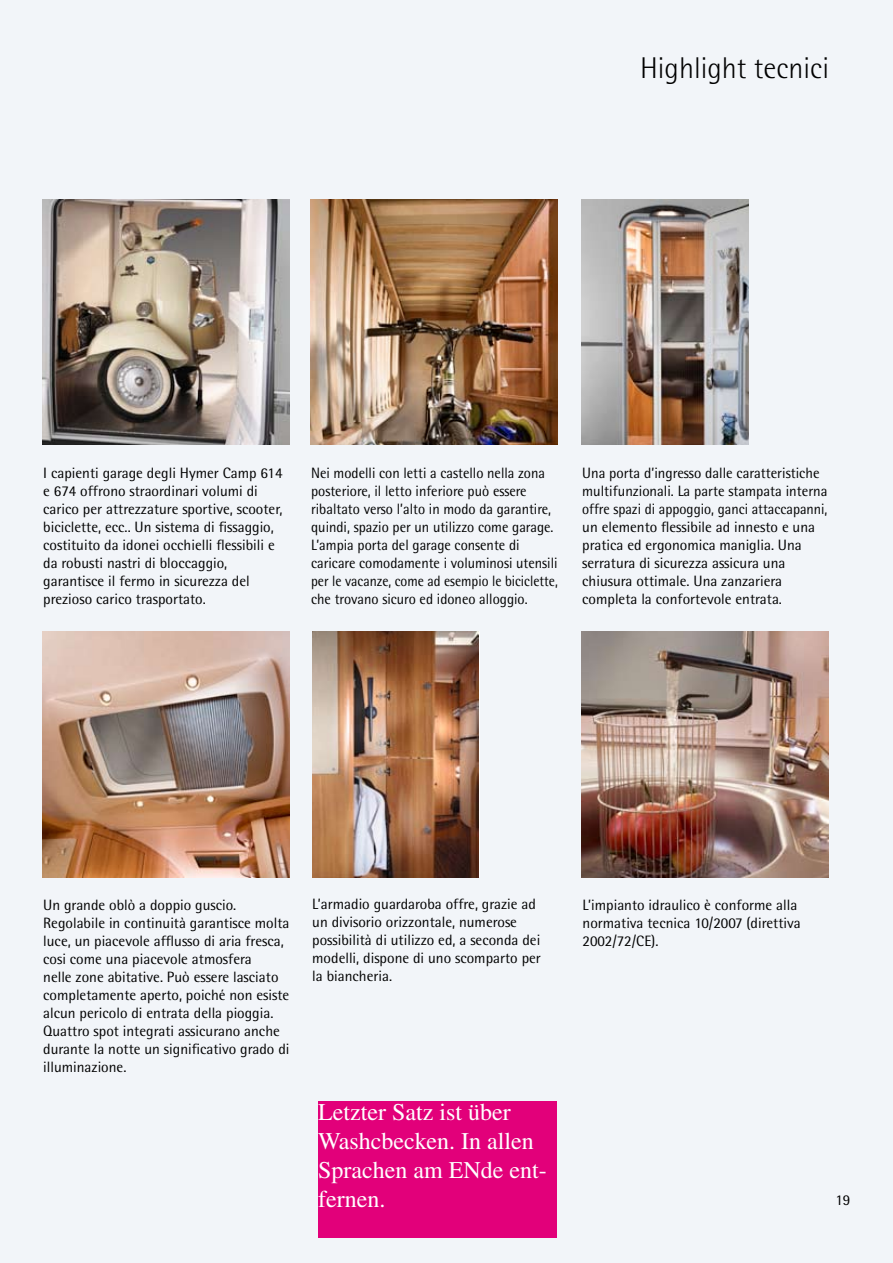
<style>
.page{position:relative;width:893px;height:1263px;background:#f2f5f9}
.page>*{position:absolute;margin:0;border:0;box-sizing:border-box;transform-origin:0 0}
.t1{font:300 30px "Rotis Semi Sans";color:#000}
.t2{font:24px/28.8px "Times";color:#fff}
.t3{font:15px/18px "Rotis Semi Sans";color:#000}
.t4{font:15px/18px "Rotis Semi Sans";color:#000;scale:.95 1}
</style>
<div class="page">
<img style="left:43px;top:199px;width:246px;height:246px">
<img style="left:310px;top:199px;width:247px;height:246px">
<img style="left:581px;top:199px;width:168px;height:246px">
<img style="left:312px;top:631px;width:166px;height:246px">
<img style="left:43px;top:631px;width:246px;height:246px">
<img style="left:582px;top:631px;width:246px;height:246px">
<div style="left:318px;top:1101px;width:239px;height:137px;background:#e2007a"></div>
<h1 class="t1" style="left:640px;top:51px;width:191px">Highlight tecnici</h1>
<p class="t3" style="left:43px;top:463px;width:241px">I capienti garage degli Hymer Camp 614 e 674 offrono straordinari volumi di carico per attrezzature sportive, scooter, biciclette, ecc.. Un sistema di fissaggio, costituito da idonei occhielli flessibili e da robusti nastri di bloccaggio, garantisce il fermo in sicurezza del prezioso carico trasportato.</p>
<p class="t4" style="left:311px;top:463px;width:261px">Nei modelli con letti a castello nella zona posteriore, il letto inferiore può essere ribaltato verso l’alto in modo da garantire, quindi, spazio per un utilizzo come garage.<br>L’ampia porta del garage consente di caricare comodamente i voluminosi utensili per le vacanze, come ad esempio le biciclette, che trovano sicuro ed idoneo alloggio.</p>
<p class="t3" style="left:582px;top:463px;width:247px">Una porta d’ingresso dalle caratteristiche multifunzionali. La parte stampata interna offre spazi di appoggio, ganci attaccapanni, un elemento flessibile ad innesto e una pratica ed ergonomica maniglia. Una serratura di sicurezza assicura una chiusura ottimale. Una zanzariera completa la confortevole entrata.</p>
<p class="t3" style="left:43px;top:896px;width:248px">Un grande oblò a doppio guscio.<br>Regolabile in continuità garantisce molta luce, un piacevole afflusso di aria fresca, cosi come una piacevole atmosfera<br>nelle zone abitative. Può essere lasciato completamente aperto, poiché non esiste alcun pericolo di entrata della pioggia.<br>Quattro spot integrati assicurano anche durante la notte un significativo grado di illuminazione.</p>
<p class="t3" style="left:312px;top:894px;width:230px">L’armadio guardaroba offre, grazie ad un divisorio orizzontale, numerose possibilità di utilizzo ed, a seconda dei modelli, dispone di uno scomparto per la biancheria.</p>
<h2 class="t2" style="left:318px;top:1097px;width:230px">Letzter Satz ist über<br>Washcbecken. In allen<br>Sprachen am ENde ent&shy;fernen.</h2>
<p class="t3" style="left:583px;top:896px;width:220px">L’impianto idraulico è conforme alla normativa tecnica 10/2007 (direttiva<br>2002/72/CE).</p>
<p class="t3" style="left:835px;top:1190px;width:17px">19</p>
</div>
